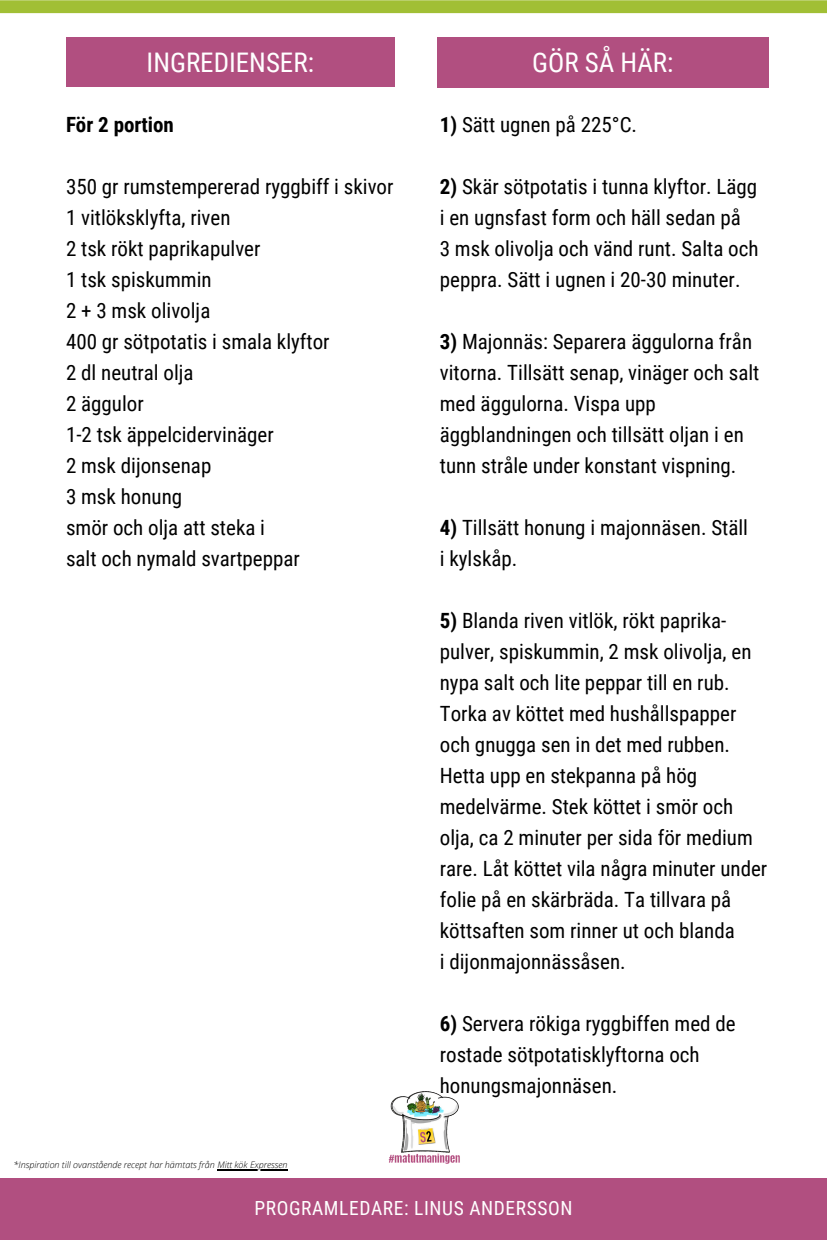
<style>
.page{position:relative;width:827px;height:1240px;background:#fff}
.page>*{position:absolute;margin:0;border:0;box-sizing:border-box;transform-origin:0 0}
.t1{font:27px "Roboto Condensed";color:#fff}
.t2{font:21px/31px "Roboto Condensed";color:#000}
.t3{font:700 21px "Roboto Condensed";color:#000}
.t4{font:19.5px "Roboto Condensed";letter-spacing:.03em;color:#fff}
.t5{font:italic 300 9px "Open Sans";color:#000}
.s1{font-weight:700}
</style>
<div class="page">
<div style="left:66px;top:38px;width:329px;height:48px;background:#b14f80"></div>
<div style="left:0;top:1179px;width:827px;height:61px;background:#b14f80"></div>
<div style="left:437px;top:38px;width:331px;height:49px;background:#b14f80"></div>
<svg style="left:0;top:0;width:827px;height:13px;background:#a2c039"></svg>
<img style="left:340px;top:1091px;width:164px;height:88px">
<hr style="left:217px;top:1169px;width:71px;height:1px;background:#000">
<p class="t1" style="left:147px;top:47px;width:169px">INGREDIENSER:</p>
<p class="t1" style="left:532px;top:47px;width:143px">GÖR SÅ HÄR:</p>
<p class="t3" style="left:66px;top:112px;width:109px">För 2 portion</p>
<p class="t2" style="left:66px;top:171px;width:329px">350 gr rumstempererad ryggbiff i skivor</p>
<p class="t2" style="left:66px;top:202px;width:166px">1 vitlöksklyfta, riven</p>
<p class="t2" style="left:66px;top:233px;width:196px">2 tsk rökt paprikapulver</p>
<p class="t2" style="left:66px;top:264px;width:147px">1 tsk spiskummin</p>
<p class="t2" style="left:66px;top:295px;width:146px">2 + 3 msk olivolja</p>
<p class="t2" style="left:66px;top:326px;width:265px">400 gr sötpotatis i smala klyftor</p>
<p class="t2" style="left:66px;top:357px;width:129px">2 dl neutral olja</p>
<p class="t2" style="left:66px;top:388px;width:79px">2 äggulor</p>
<p class="t2" style="left:66px;top:419px;width:209px">1-2 tsk äppelcidervinäger</p>
<p class="t2" style="left:66px;top:450px;width:147px">2 msk dijonsenap</p>
<p class="t2" style="left:66px;top:481px;width:118px">3 msk honung</p>
<p class="t2" style="left:66px;top:512px;width:201px">smör och olja att steka i</p>
<p class="t2" style="left:66px;top:543px;width:235px">salt och nymald svartpeppar</p>
<p class="t5" style="left:14px;top:1158px;width:275px">*Inspiration till ovanstående recept har hämtats från Mitt kök Expressen</p>
<p class="t2" style="left:440px;top:109px;width:199px"><span class="s1">1)</span> Sätt ugnen på 225°C.</p>
<p class="t2" style="left:440px;top:171px;width:319px"><span class="s1">2)</span> Skär sötpotatis i tunna klyftor. Lägg</p>
<p class="t2" style="left:440px;top:202px;width:302px">i en ugnsfast form och häll sedan på</p>
<p class="t2" style="left:440px;top:233px;width:320px">3 msk olivolja och vänd runt. Salta och peppra. Sätt i ugnen i 20-30 minuter.</p>
<p class="t2" style="left:440px;top:326px;width:321px"><span class="s1">3)</span> Majonnäs: Separera äggulorna från vitorna. Tillsätt senap, vinäger och salt med äggulorna. Vispa upp äggblandningen och tillsätt oljan i en tunn stråle under konstant vispning.</p>
<p class="t2" style="left:440px;top:512px;width:310px"><span class="s1">4)</span> Tillsätt honung i majonnäsen. Ställ</p>
<p class="t2" style="left:440px;top:543px;width:79px">i kylskåp.</p>
<p class="t2" style="left:440px;top:605px;width:329px"><span class="s1">5)</span> Blanda riven vitlök, rökt paprika&shy;pulver, spiskummin, 2 msk olivolja, en nypa salt och lite peppar till en rub.<br>Torka av köttet med hushållspapper och gnugga sen in det med rubben.<br>Hetta upp en stekpanna på hög medelvärme. Stek köttet i smör och olja, ca 2 minuter per sida för medium rare. Låt köttet vila några minuter under folie på en skärbräda. Ta tillvara på köttsaften som rinner ut och blanda</p>
<p class="t2" style="left:440px;top:946px;width:187px">i dijonmajonnässåsen.</p>
<p class="t2" style="left:440px;top:1008px;width:297px"><span class="s1">6)</span> Servera rökiga ryggbiffen med de rostade sötpotatisklyftorna och honungsmajonnäsen.</p>
<p class="t4" style="left:254px;top:1196px;width:319px">PROGRAMLEDARE: LINUS ANDERSSON</p>
</div>
